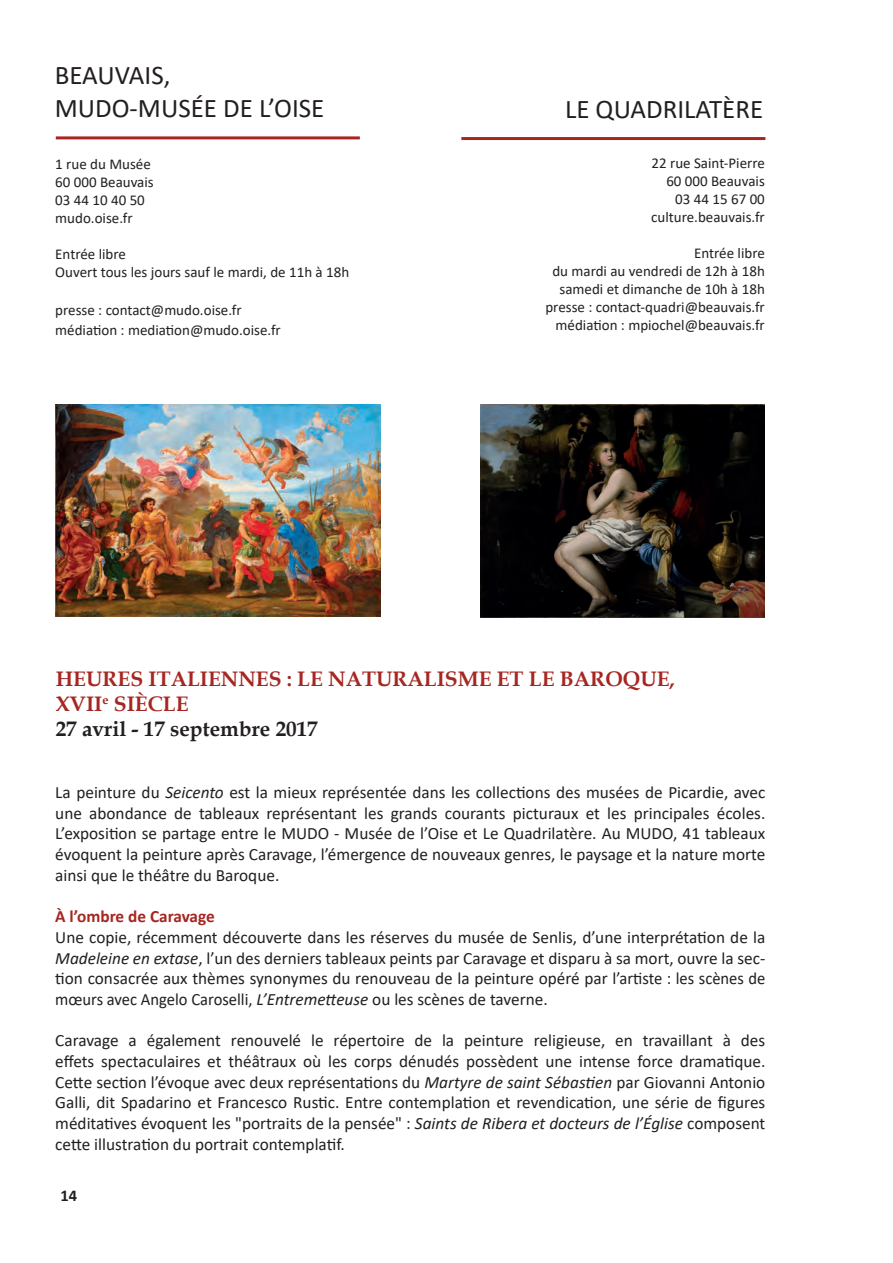
<style>
.page{position:relative;width:893px;height:1263px;background:#fff}
.page>*{position:absolute;margin:0;border:0;box-sizing:border-box;transform-origin:0 0}
.t1{font:27px/32.4px "Calibri";color:#231f20}
.t2{font:700 21px/25.2px "Book Antiqua";color:#a62621}
.t3{font:17.25px/20.7px "Calibri";color:#231f20;text-align:justify}
.t4{font:700 17.25px "Calibri";color:#a62621}
.t5{font:700 16.5px "Calibri";color:#231f20}
.t6{font:15px/18px "Calibri";color:#231f20}
.s1{color:#231f20}
.s2{font-style:italic}
</style>
<div class="page">
<hr style="left:56px;top:136px;width:304px;height:3px;background:#a62621">
<hr style="left:461px;top:137px;width:304px;height:3px;background:#a62621">
<img style="left:480px;top:404px;width:285px;height:214px">
<img style="left:55px;top:404px;width:325px;height:213px">
<h1 class="t1" style="left:55px;top:59px;width:271px">BEAUVAIS,<br>MUDO-MUSÉE DE L’OISE</h1>
<p class="t6" style="left:55px;top:155px;width:100px">1 rue du Musée<br>60 000 Beauvais<br>03 44 10 40 50 mudo.oise.fr</p>
<p class="t6" style="left:55px;top:245px;width:295px">Entrée libre<br>Ouvert tous les jours sauf le mardi, de 11h à 18h</p>
<p class="t6" style="left:55px;top:300px;width:227px;line-height:19.8px">presse : contact@mudo.oise.fr médiation : mediation@mudo.oise.fr</p>
<h1 class="t1" style="left:565px;top:92px;width:200px">LE QUADRILATÈRE</h1>
<p class="t6" style="left:651px;top:154px;width:115px;text-align:right">22 rue Saint-Pierre<br>60 000 Beauvais<br>03 44 15 67 00 culture.beauvais.fr</p>
<p class="t6" style="left:545px;top:244px;width:221px;text-align:right">Entrée libre<br>du mardi au vendredi de 12h à 18h samedi et dimanche de 10h à 18h presse : contact-quadri@beauvais.fr médiation : mpiochel@beauvais.fr</p>
<p class="t2" style="left:56px;top:666px;width:620px">HEURES ITALIENNES : LE NATURALISME ET LE BAROQUE,<br>XVII<sup>e</sup> SIÈCLE<br><span class="s1">27 avril - 17 septembre 2017</span></p>
<p class="t3" style="left:55px;top:781px;width:712px">La peinture du <span class="s2">Seicento</span> est la mieux représentée dans les collections des musées de Picardie, avec une abondance de tableaux représentant les grands courants picturaux et les principales écoles.<br>L’exposition se partage entre le MUDO - Musée de l’Oise et Le Quadrilatère. Au MUDO, 41 tableaux évoquent la peinture après Caravage, l’émergence de nouveaux genres, le paysage et la nature morte ainsi que le théâtre du Baroque.</p>
<p class="t4" style="left:55px;top:904px;width:161px">À l’ombre de Caravage</p>
<p class="t3" style="left:55px;top:926px;width:712px">Une copie, récemment découverte dans les réserves du musée de Senlis, d’une interprétation de la <span class="s2">Madeleine en extase</span>, l’un des derniers tableaux peints par Caravage et disparu à sa mort, ouvre la sec&shy;tion consacrée aux thèmes synonymes du renouveau de la peinture opéré par l’artiste : les scènes de mœurs avec Angelo Caroselli, <span class="s2">L’Entremetteuse</span> ou les scènes de taverne.</p>
<p class="t3" style="left:55px;top:1030px;width:712px">Caravage a également renouvelé le répertoire de la peinture religieuse, en travaillant à des effets spectaculaires et théâtraux où les corps dénudés possèdent une intense force dramatique.<br>Cette section l’évoque avec deux représentations du <span class="s2">Martyre de saint Sébastien</span> par Giovanni Antonio Galli, dit Spadarino et Francesco Rustic. Entre contemplation et revendication, une série de figures méditatives évoquent les "portraits de la pensée" : <span class="s2">Saints de Ribera et docteurs de l’Église</span> composent cette illustration du portrait contemplatif.</p>
<p class="t5" style="left:60px;top:1184px;width:18px">14</p>
</div>
